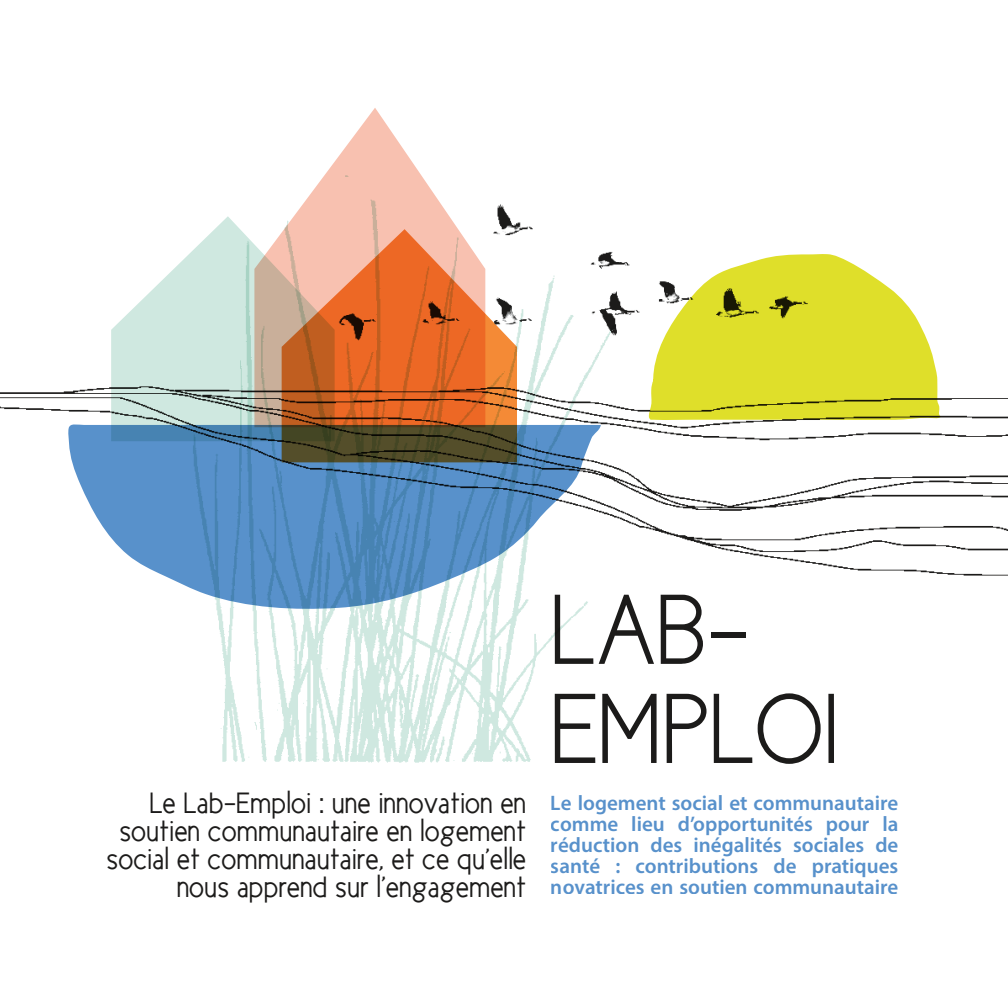
<style>
.page{position:relative;width:1008px;height:1008px;background:#fff}
.page>*{position:absolute;margin:0;border:0;box-sizing:border-box;transform-origin:0 0}
.t1{font:100.1px/99px "New Cicle Semi";color:#1c1b1a}
.t2{font:29.75px/28px "New Cicle Gordita";letter-spacing:.01em;color:#1c1b1a;text-align:right;scale:.96 1}
.t3{font:600 21px/21px "Myriad Pro";color:#5891cb;text-align:justify}
</style>
<div class="page">
<img style="left:0;top:254px;width:1008px;height:330px">
<img style="left:182px;top:108px;width:438px;height:655px">
<h2 class="t2" style="left:107px;top:789px;width:439px">Le Lab-Emploi : une innovation en soutien communautaire en logement social et communautaire, et ce qu’elle nous apprend sur l’engagement</h2>
<h1 class="t1" style="left:551px;top:581px;width:289px">LAB-<br>EMPLOI</h1>
<p class="t3" style="left:551px;top:791px;width:349px">Le logement social et communautaire comme lieu d’opportunités pour la réduction des inégalités sociales de santé : contributions de pratiques novatrices en soutien communautaire</p>
</div>
